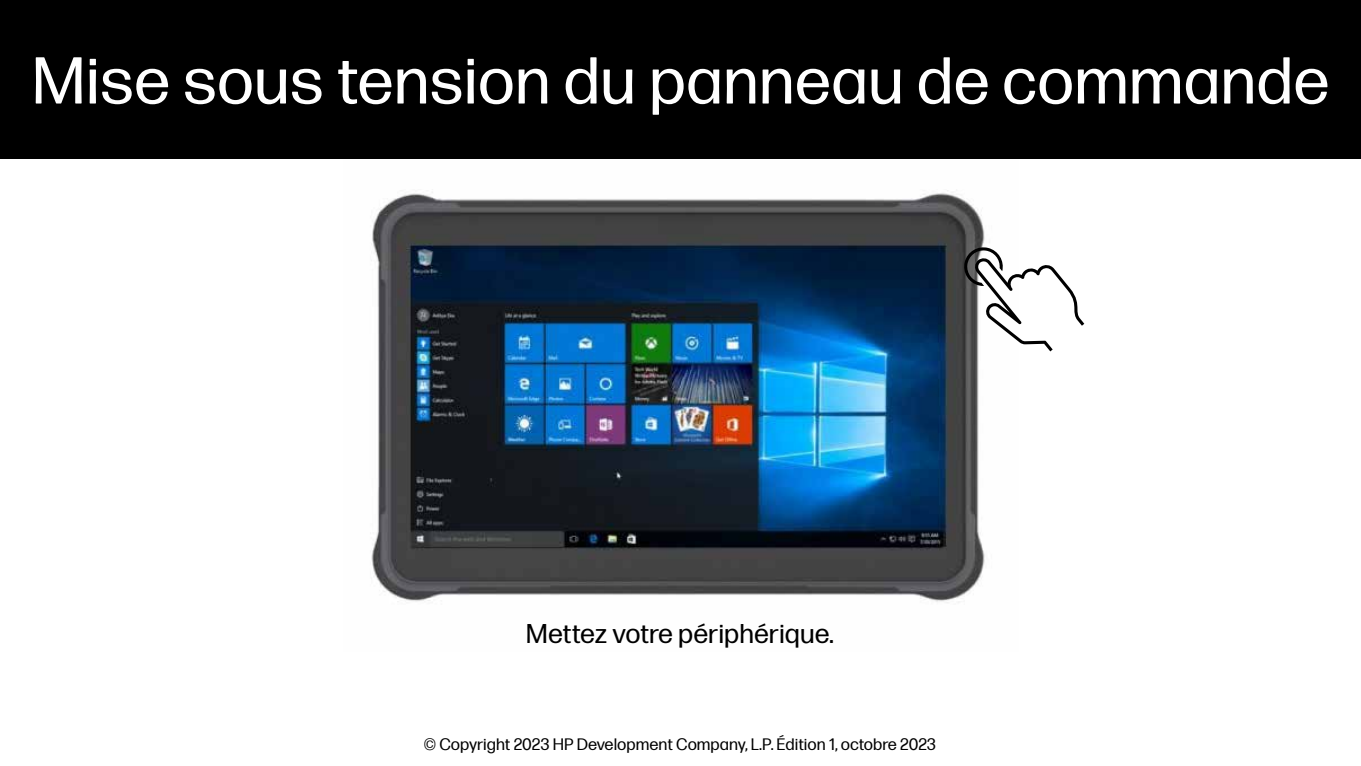
<style>
.page{position:relative;width:1361px;height:766px;background:#fff}
.page>*{position:absolute;margin:0;border:0;box-sizing:border-box;transform-origin:0 0}
.t1{font:66px "Forma DJR Micro";color:#fff}
.t2{font:27px "Forma DJR Micro";color:#000}
.t3{font:16.5px "Forma DJR Micro";color:#000}
</style>
<div class="page">
<img style="left:371px;top:190px;width:614px;height:413px">
<svg style="left:953px;top:226px;width:132px;height:142px"></svg>
<div style="left:0;top:0;width:1361px;height:159px;background:#000"></div>
<p class="t1" style="left:32px;top:33px;width:1299px">Mise sous tension du panneau de commande</p>
<p class="t2" style="left:526px;top:614px;width:310px">Mettez votre périphérique.</p>
<p class="t3" style="left:424px;top:732px;width:513px">© Copyright 2023 HP Development Company, L.P. Édition 1, octobre 2023</p>
</div>
